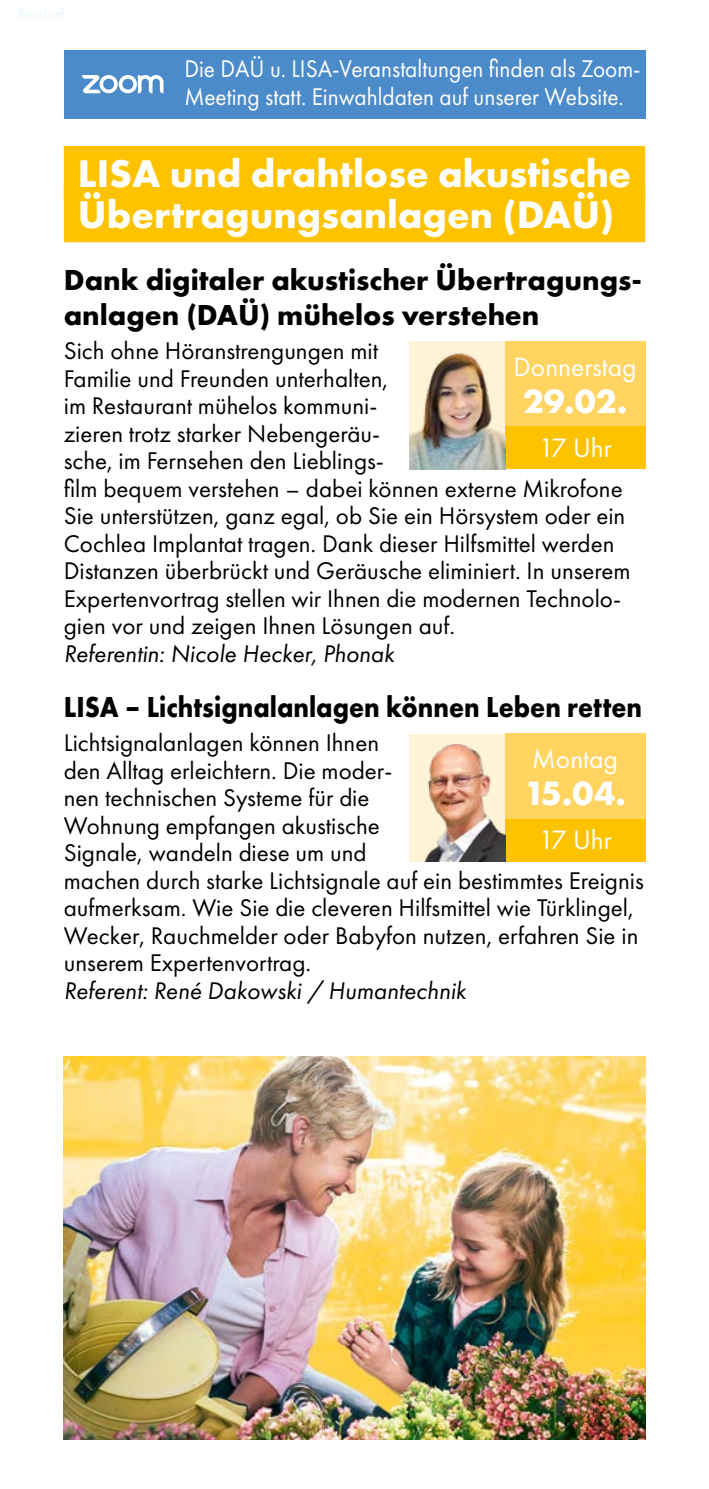
<style>
.page{position:relative;width:709px;height:1489px;background:#fff}
.page>*{position:absolute;margin:0;border:0;box-sizing:border-box;transform-origin:0 0}
.t1{font:700 40px/41.2px "Futura PT";color:#fff}
.t2{font:700 35px "Futura PT";color:#fff}
.t3{font:700 30px/34.5px "Futura PT";color:#000}
.t4{font:700 30px "Futura PT";color:#000;scale:.89 1}
.t5{font:27.5px "Futura PT";color:#fff}
.t6{font:25px/27.5px "Futura PT";color:#000}
.t7{font:25px/27.5px "Futura PT";color:#fff;scale:.93 1}
.t8{font:italic 25px "Futura PT";color:#000}
</style>
<div class="page">
<img style="left:64px;top:1056px;width:581px;height:383px">
<div style="left:64px;top:146px;width:581px;height:55px;background:#fdc300"></div>
<div style="left:64px;top:187px;width:581px;height:55px;background:#fdc300"></div>
<div style="left:505px;top:341px;width:140px;height:85px;background:#ffd461"></div>
<div style="left:505px;top:426px;width:140px;height:43px;background:#fdc300"></div>
<img style="left:409px;top:341px;width:96px;height:128px">
<div style="left:505px;top:733px;width:140px;height:85px;background:#ffd461"></div>
<div style="left:505px;top:818px;width:140px;height:43px;background:#fdc300"></div>
<img style="left:409px;top:734px;width:96px;height:127px">
<div style="left:64px;top:50px;width:581px;height:68px;background:#4c8bca"></div>
<svg style="left:82px;top:75px;width:81px;height:19px"></svg>
<p class="t7" style="left:184px;top:55px;width:492px">Die DAÜ u. LISA-Veranstaltungen finden als Zoom-<br>Meeting statt. Einwahldaten auf unserer Website.</p>
<h1 class="t1" style="left:78px;top:152px;width:554px">LISA und drahtlose akustische<br>Übertragungsanlagen (DAÜ)</h1>
<p class="t3" style="left:64px;top:262px;width:579px">Dank digitaler akustischer Übertragungs&shy;anlagen (DAÜ) mühelos verstehen</p>
<p class="t6" style="left:64px;top:337px;width:568px">Sich ohne Höranstrengungen mit<br>Familie und Freunden unterhalten,<br>im Restaurant mühelos kommuni-<br>zieren trotz starker Nebengeräu-<br>sche, im Fernsehen den Lieblings-<br>film bequem verstehen – dabei können externe Mikrofone Sie unterstützen, ganz egal, ob Sie ein Hörsystem oder ein Cochlea Implantat tragen. Dank dieser Hilfsmittel werden Distanzen überbrückt und Geräusche eliminiert. In unserem Expertenvortrag stellen wir Ihnen die modernen Technolo&shy;gien vor und zeigen Ihnen Lösungen auf.</p>
<p class="t8" style="left:64px;top:638px;width:332px">Referentin: Nicole Hecker, Phonak</p>
<p class="t4" style="left:64px;top:687px;width:651px">LISA – Lichtsignalanlagen können Leben retten</p>
<p class="t6" style="left:64px;top:729px;width:581px">Lichtsignalanlagen können Ihnen<br>den Alltag erleichtern. Die moder-<br>nen technischen Systeme für die<br>Wohnung empfangen akustische<br>Signale, wandeln diese um und<br>machen durch starke Lichtsignale auf ein bestimmtes Ereignis aufmerksam. Wie Sie die cleveren Hilfsmittel wie Türklingel, Wecker, Rauchmelder oder Babyfon nutzen, erfahren Sie in unserem Expertenvortrag.</p>
<p class="t8" style="left:64px;top:975px;width:404px">Referent: René Dakowski / Humantechnik</p>
<p class="t5" style="left:513px;top:350px;width:125px">Donnerstag</p>
<h2 class="t2" style="left:523px;top:379px;width:106px">29.02.</h2>
<p class="t5" style="left:538px;top:431px;width:75px">17 Uhr</p>
<p class="t5" style="left:532px;top:742px;width:87px">Montag</p>
<h2 class="t2" style="left:524px;top:771px;width:103px">15.04.</h2>
<p class="t5" style="left:538px;top:823px;width:75px">17 Uhr</p>
</div>
